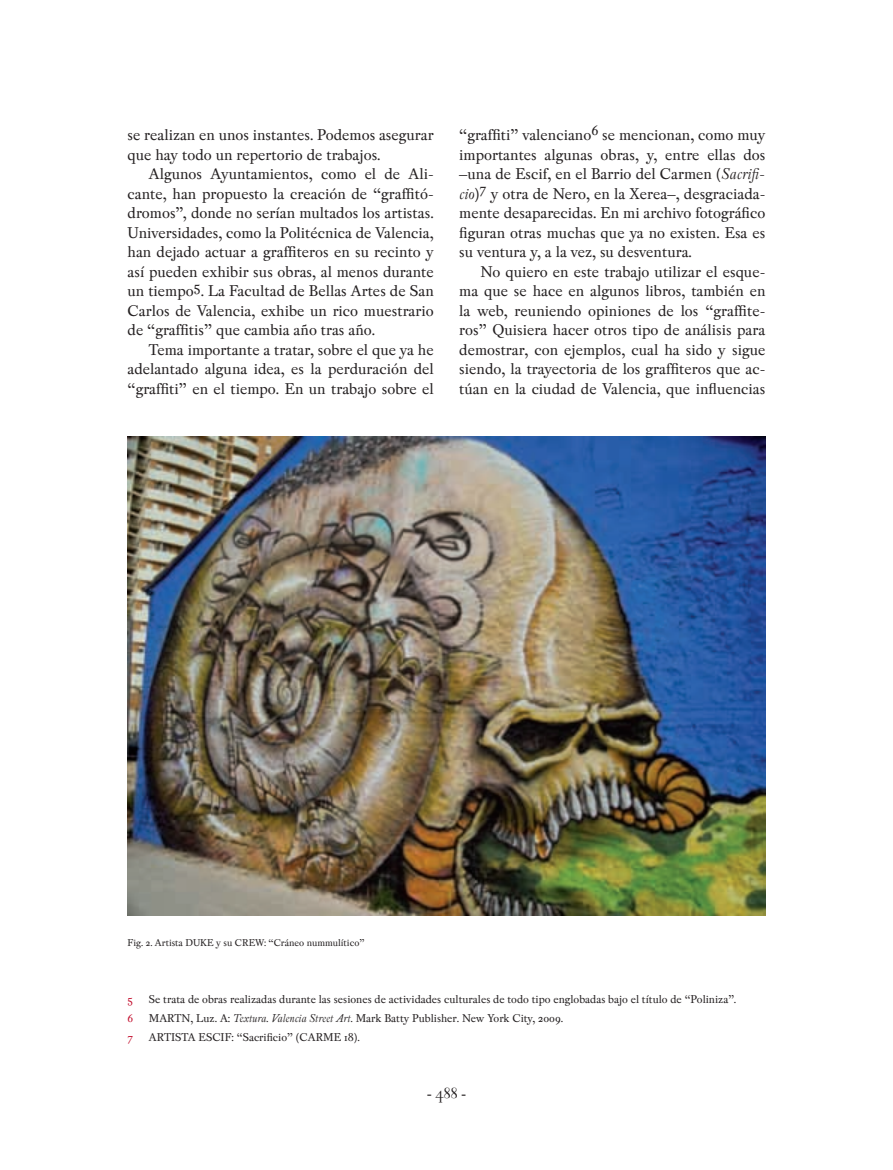
<style>
.page{position:relative;width:893px;height:1170px;background:#fff}
.page>*{position:absolute;margin:0;border:0;box-sizing:border-box;transform-origin:0 0}
.t1{font:18px "Peleguer";color:#231f20}
.t2{font:16.5px/19.5px "Pradell";color:#231f20;text-align:justify}
.endnote_text{font:12px "Pradell";color:#231f20}
.endnote_text-2{font:12px "Pradell";color:#c3102f}
.t3{font:10.5px "Pradell";color:#231f20}
.s1{font-style:italic}
</style>
<div class="page">
<img style="left:128px;top:437px;width:637px;height:478px">
<p class="t2" style="left:128px;top:125px;width:308px">se realizan en unos instantes. Podemos asegurar que hay todo un repertorio de trabajos.</p>
<p class="t2" style="left:128px;top:164px;width:308px;text-indent:21px">Algunos Ayuntamientos, como el de Ali&shy;cante, han propuesto la creación de “graffitó&shy;dromos”, donde no serían multados los artistas.<br>Universidades, como la Politécnica de Valencia, han dejado actuar a graffiteros en su recinto y así pueden exhibir sus obras, al menos durante un tiempo<sup>5</sup>. La Facultad de Bellas Artes de San Carlos de Valencia, exhibe un rico muestrario de “graffitis” que cambia año tras año.</p>
<p class="t2" style="left:128px;top:339px;width:308px;text-indent:21px">Tema importante a tratar, sobre el que ya he adelantado alguna idea, es la perduración del “graffiti” en el tiempo. En un trabajo sobre el</p>
<p class="t2" style="left:459px;top:125px;width:308px">“graffiti” valenciano<sup>6</sup> se mencionan, como muy importantes algunas obras, y, entre ellas dos –una de Escif, en el Barrio del Carmen (<span class="s1">Sacrifi&shy;cio</span>)<sup>7</sup> y otra de Nero, en la Xerea–, desgraciada&shy;mente desaparecidas. En mi archivo fotográfico figuran otras muchas que ya no existen. Esa es su ventura y, a la vez, su desventura.</p>
<p class="t2" style="left:459px;top:261px;width:308px;text-indent:21px">No quiero en este trabajo utilizar el esque&shy;ma que se hace en algunos libros, también en la web, reuniendo opiniones de los “graffite&shy;ros” Quisiera hacer otros tipo de análisis para demostrar, con ejemplos, cual ha sido y sigue siendo, la trayectoria de los graffiteros que ac&shy;túan en la ciudad de Valencia, que influencias</p>
<p class="t3" style="left:128px;top:936px;width:238px">Fig. 2. Artista DUKE y su CREW: “Cráneo nummulítico”</p>
<p class="endnote_text-2" style="left:128px;top:992px;width:7px">5</p>
<p class="endnote_text" style="left:149px;top:992px;width:589px">Se trata de obras realizadas durante las sesiones de actividades culturales de todo tipo englobadas bajo el título de “Poliniza”.</p>
<p class="endnote_text-2" style="left:128px;top:1011px;width:7px">6</p>
<p class="endnote_text" style="left:149px;top:1011px;width:416px">MARTN, Luz. A: <span class="s1">Textura. Valencia Street Art.</span> Mark Batty Publisher. New York City, 2009.</p>
<p class="endnote_text-2" style="left:128px;top:1030px;width:7px">7</p>
<p class="endnote_text" style="left:149px;top:1030px;width:213px">ARTISTA ESCIF: “Sacrificio” (CARME 18).</p>
<p class="t1" style="left:427px;top:1083px;width:41px">- 488 -</p>
</div>
